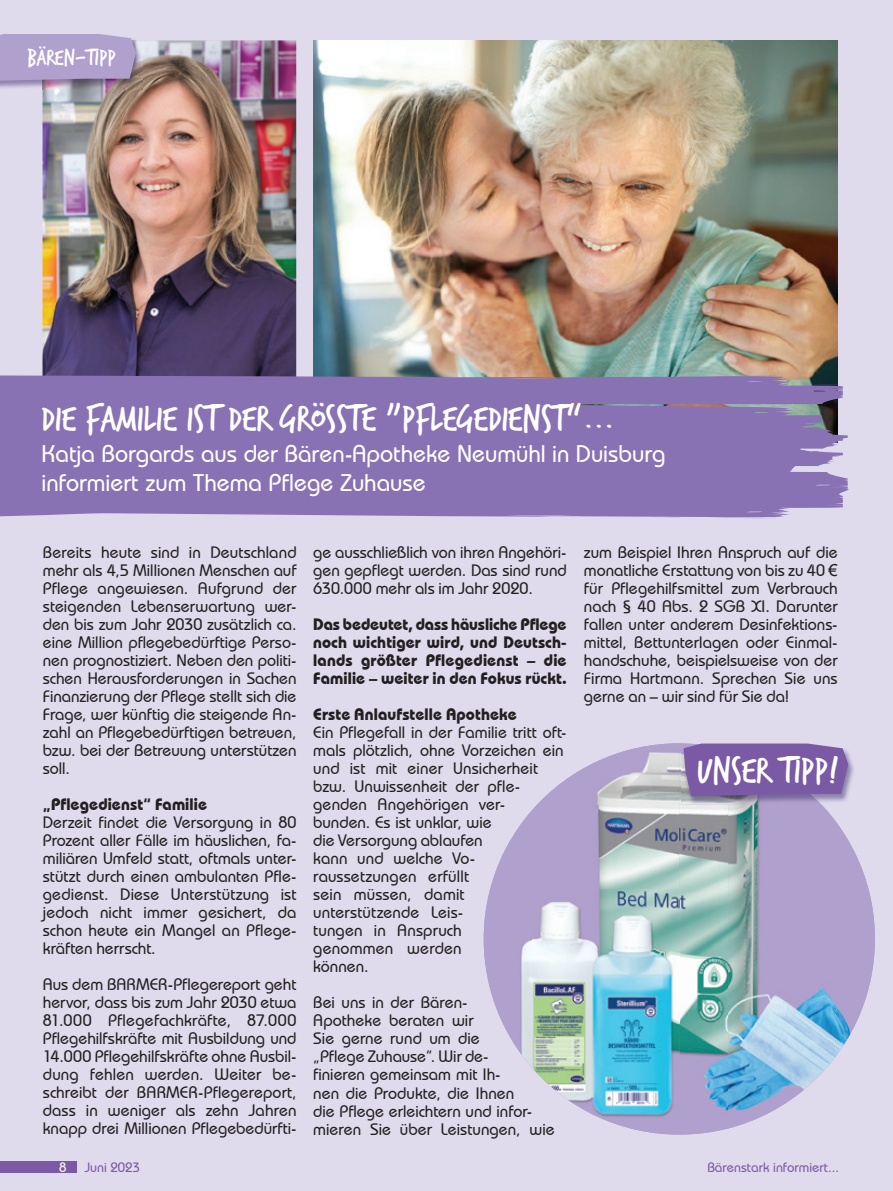
<style>
.page{position:relative;width:893px;height:1191px;background:#e0dbec}
.page>*{position:absolute;margin:0;border:0;box-sizing:border-box;transform-origin:0 0}
.t1{font:39px "Trash Hand";color:#fff}
.t2{font:500 24px/28.8px "Bauhaus IT Cby BT";color:#fff}
.t3{font:24px "Trash Hand";color:#fff}
.t4{font:500 16.5px/18px "Bauhaus IT Cby BT";color:#231f20;text-align:justify}
.t5{font:700 16.5px/18px "Bauhaus IT Cby BT";letter-spacing:.005em;color:#231f20;text-align:justify}
.t6{font:500 13.5px "Bauhaus IT Cby BT";color:#7b5aa5}
.t7{font:500 13.5px "Bauhaus IT Cby BT";color:#fff}
.s1{font-family:"Arial";font-weight:400}
</style>
<div class="page">
<div style="left:0;top:1161px;width:76px;height:12px;background:#7b5aa5"></div>
<img style="left:313px;top:40px;width:525px;height:335px">
<img style="left:43px;top:40px;width:253px;height:335px">
<svg style="left:0;top:375px;width:843px;height:37px;background:#8773ae"></svg>
<div style="left:0;top:412px;width:848px;height:107px;background:#8972b3"></div>
<img style="left:0;top:81px;width:43px;height:8px">
<img style="left:43px;top:40px;width:100px;height:49px">
<svg style="left:0;top:34px;width:136px;height:47px;background:#ad9dc9"></svg>
<img style="left:532px;top:743px;width:196px;height:391px">
<img style="left:484px;top:809px;width:49px;height:259px">
<img style="left:728px;top:805px;width:147px;height:280px">
<img style="left:728px;top:1085px;width:81px;height:43px">
<img style="left:822px;top:753px;width:32px;height:49px">
<img style="left:681px;top:743px;width:141px;height:62px">
<svg style="left:684px;top:743px;width:164px;height:53px;background:#7e60a7"></svg>
<h2 class="t3" style="left:28px;top:46px;width:90px">BÄREN-TIPP</h2>
<h1 class="t1" style="left:41px;top:399px;width:573px">DIE FAMILIE IST DER GRÖSSTE „PFLEGEDIENST“...</h1>
<h2 class="t2" style="left:41px;top:439px;width:626px">Katja Borgards aus der Bären-Apotheke Neumühl in Duisburg informiert zum Thema Pflege Zuhause</h2>
<p class="t4" style="left:43px;top:543px;width:255px">Bereits heute sind in Deutschland mehr als 4,5 Millionen Menschen auf Pflege angewiesen. Aufgrund der steigenden Lebenserwartung wer&shy;den bis zum Jahr 2030 zusätzlich ca. eine Million pflegebedürftige Perso&shy;nen prognostiziert. Neben den politi&shy;schen Herausforderungen in Sachen Finanzierung der Pflege stellt sich die Frage, wer künftig die steigende An&shy;zahl an Pflegebedürftigen betreuen, bzw. bei der Betreuung unterstützen soll.</p>
<p class="t5" style="left:43px;top:795px;width:166px">„Pflegedienst“ Familie</p>
<p class="t4" style="left:43px;top:813px;width:255px">Derzeit findet die Versorgung in 80<br>Prozent aller Fälle im häuslichen, fa&shy;miliären Umfeld statt, oftmals unter&shy;stützt durch einen ambulanten Pfle&shy;gedienst. Diese Unterstützung ist jedoch nicht immer gesichert, da schon heute ein Mangel an Pflege&shy;kräften herrscht.</p>
<p class="t4" style="left:43px;top:975px;width:255px">Aus dem BARMER-Pflegereport geht hervor, dass bis zum Jahr 2030 etwa 81.000 Pflegefachkräfte, 87.000<br>Pflegehilfskräfte mit Ausbildung und 14.000 Pflegehilfskräfte ohne Ausbil&shy;dung fehlen werden. Weiter be&shy;schreibt der BARMER-Pflegereport, dass in weniger als zehn Jahren knapp drei Millionen Pflegebedürfti-</p>
<p class="t4" style="left:313px;top:543px;width:255px">ge ausschließlich von ihren Angehöri&shy;gen gepflegt werden. Das sind rund 630.000 mehr als im Jahr 2020.</p>
<p class="t5" style="left:313px;top:615px;width:255px">Das bedeutet, dass häusliche Pflege noch wichtiger wird, und Deutsch&shy;lands größter Pflegedienst – die Familie – weiter in den Fokus rückt.</p>
<p class="t5" style="left:313px;top:705px;width:205px">Erste Anlaufstelle Apotheke</p>
<p class="t4" style="left:313px;top:723px;width:255px;text-align:left">Ein Pflegefall in der Familie tritt oft&shy;mals plötzlich, ohne Vorzeichen ein und ist mit einer Unsicherheit bzw. Unwissenheit der pfle&shy;genden Angehörigen ver-<br>bunden. Es ist unklar, wie<br>die Versorgung ablaufen<br>kann und welche Vo&shy;raussetzungen erfüllt<br>sein müssen, damit unterstützende Leis-<br>tungen in Anspruch<br>genommen werden<br>können.</p>
<p class="t4" style="left:313px;top:993px;width:243px;text-align:left">Bei uns in der Bären-<br>Apotheke beraten wir<br>Sie gerne rund um die<br>„Pflege Zuhause“. Wir de-<br>finieren gemeinsam mit Ih-<br>nen die Produkte, die Ihnen<br>die Pflege erleichtern und infor&shy;mieren Sie über Leistungen, wie</p>
<p class="t4" style="left:584px;top:543px;width:255px">zum Beispiel Ihren Anspruch auf die monatliche Erstattung von bis zu 40 <span class="s1">€ </span>für Pflegehilfsmittel zum Verbrauch nach § 40 Abs. 2 SGB XI. Darunter fallen unter anderem Desinfektions&shy;mittel, Bettunterlagen oder Einmal&shy;handschuhe, beispielsweise von der Firma Hartmann. Sprechen Sie uns gerne an – wir sind für Sie da!</p>
<h1 class="t1" style="left:697px;top:751px;width:143px">UNSER TIPP!</h1>
<p class="t7" style="left:59px;top:1159px;width:9px">8</p>
<p class="t6" style="left:85px;top:1159px;width:57px">Juni 2023</p>
<p class="t6" style="left:707px;top:1159px;width:133px">Bärenstark informiert...</p>
</div>
